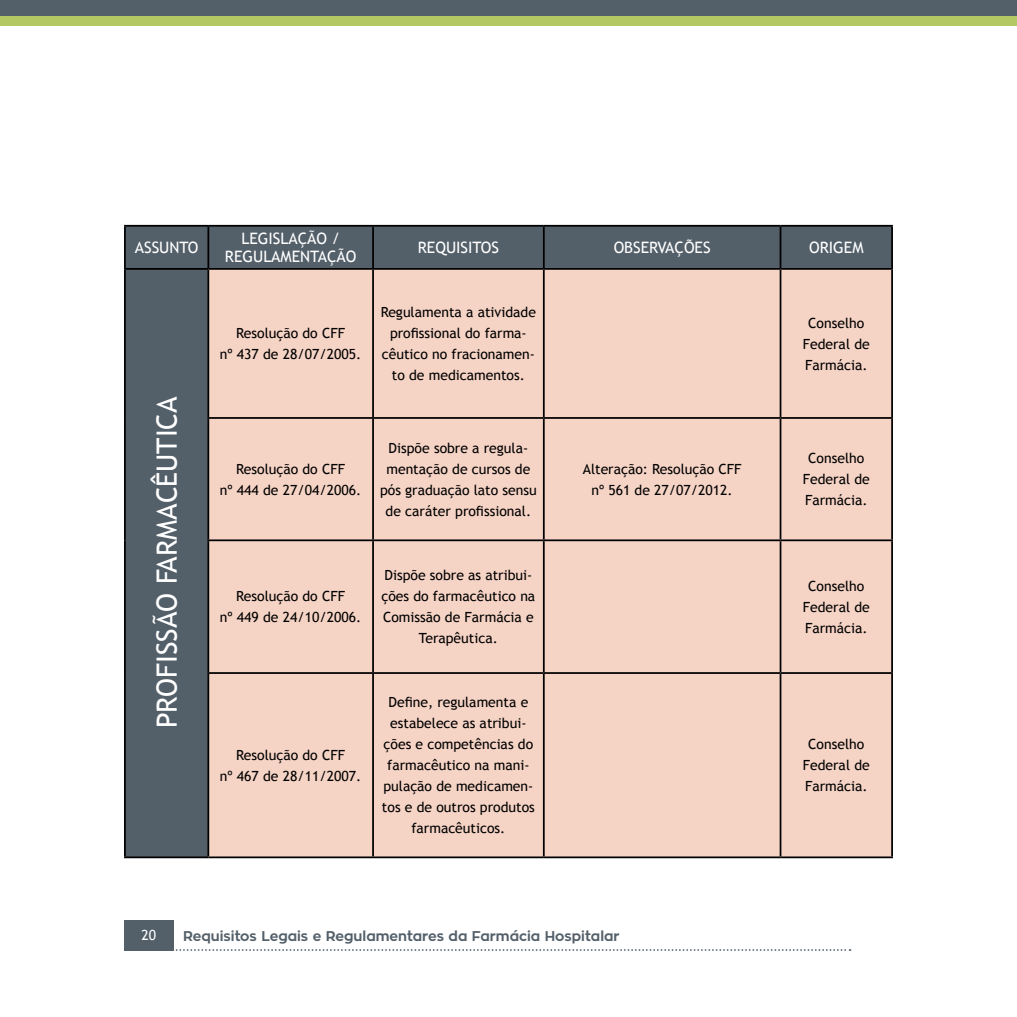
<style>
.page{position:relative;width:1017px;height:1017px;background:#fff}
.page>*{position:absolute;margin:0;border:0;box-sizing:border-box;transform-origin:0 0}
.t1{font:28px "Trebuchet MS";color:#fff}
.t2{font:15.75px/17.5px "Trebuchet MS";color:#fff;text-align:center}
.t3{font:14px/21px "Trebuchet MS";color:#000;text-align:center}
.t4{font:700 14px "Zona Pro";color:#535f69}
.t5{font:14px "Trebuchet MS";color:#fff}
</style>
<div class="page">
<svg style="left:175px;top:949px;width:676px;height:2px"></svg>
<div style="left:124px;top:920px;width:50px;height:31px;background:#535f69"></div>
<div style="left:0;top:0;width:1017px;height:17px;background:#535f69"></div>
<div style="left:0;top:16px;width:1017px;height:10px;background:#b3c863"></div>
<div style="left:126px;top:227px;width:765px;height:629px;background:#535f69"></div>
<div style="left:209px;top:270px;width:682px;height:586px;background:#f5d3c5"></div>
<hr style="left:208px;top:225px;width:165px;height:2px;background:#000">
<hr style="left:373px;top:225px;width:171px;height:2px;background:#000">
<hr style="left:372px;top:227px;width:2px;height:41px;background:#000">
<hr style="left:544px;top:225px;width:236px;height:2px;background:#000">
<hr style="left:543px;top:227px;width:2px;height:41px;background:#000">
<hr style="left:780px;top:225px;width:113px;height:2px;background:#000">
<hr style="left:780px;top:227px;width:1px;height:41px;background:#000">
<hr style="left:891px;top:227px;width:2px;height:41px;background:#000">
<hr style="left:124px;top:856px;width:84px;height:2px;background:#000">
<hr style="left:208px;top:268px;width:165px;height:2px;background:#000">
<hr style="left:373px;top:268px;width:171px;height:2px;background:#000">
<hr style="left:372px;top:270px;width:2px;height:147px;background:#000">
<hr style="left:544px;top:268px;width:236px;height:2px;background:#000">
<hr style="left:543px;top:270px;width:2px;height:147px;background:#000">
<hr style="left:780px;top:268px;width:113px;height:2px;background:#000">
<hr style="left:780px;top:270px;width:1px;height:147px;background:#000">
<hr style="left:891px;top:270px;width:2px;height:147px;background:#000">
<hr style="left:207px;top:417px;width:166px;height:2px;background:#000">
<hr style="left:373px;top:417px;width:171px;height:2px;background:#000">
<hr style="left:372px;top:419px;width:2px;height:120px;background:#000">
<hr style="left:372px;top:541px;width:2px;height:131px;background:#000">
<hr style="left:372px;top:674px;width:2px;height:182px;background:#000">
<hr style="left:544px;top:417px;width:236px;height:2px;background:#000">
<hr style="left:543px;top:419px;width:2px;height:120px;background:#000">
<hr style="left:543px;top:541px;width:2px;height:131px;background:#000">
<hr style="left:543px;top:674px;width:2px;height:182px;background:#000">
<hr style="left:780px;top:417px;width:113px;height:2px;background:#000">
<hr style="left:780px;top:419px;width:1px;height:120px;background:#000">
<hr style="left:891px;top:419px;width:2px;height:120px;background:#000">
<hr style="left:780px;top:541px;width:1px;height:131px;background:#000">
<hr style="left:891px;top:541px;width:2px;height:131px;background:#000">
<hr style="left:780px;top:674px;width:1px;height:182px;background:#000">
<hr style="left:891px;top:674px;width:2px;height:182px;background:#000">
<hr style="left:207px;top:539px;width:166px;height:2px;background:#000">
<hr style="left:207px;top:672px;width:166px;height:2px;background:#000">
<hr style="left:208px;top:856px;width:165px;height:2px;background:#000">
<hr style="left:373px;top:539px;width:171px;height:2px;background:#000">
<hr style="left:373px;top:672px;width:171px;height:2px;background:#000">
<hr style="left:373px;top:856px;width:171px;height:2px;background:#000">
<hr style="left:544px;top:539px;width:236px;height:2px;background:#000">
<hr style="left:544px;top:672px;width:236px;height:2px;background:#000">
<hr style="left:544px;top:856px;width:236px;height:2px;background:#000">
<hr style="left:780px;top:539px;width:113px;height:2px;background:#000">
<hr style="left:780px;top:672px;width:113px;height:2px;background:#000">
<hr style="left:780px;top:856px;width:113px;height:2px;background:#000">
<hr style="left:124px;top:270px;width:2px;height:148px;background:#000">
<hr style="left:207px;top:270px;width:2px;height:147px;background:#000">
<hr style="left:124px;top:418px;width:2px;height:122px;background:#000">
<hr style="left:207px;top:419px;width:2px;height:120px;background:#000">
<hr style="left:124px;top:540px;width:2px;height:133px;background:#000">
<hr style="left:207px;top:541px;width:2px;height:131px;background:#000">
<hr style="left:124px;top:673px;width:2px;height:183px;background:#000">
<hr style="left:207px;top:674px;width:2px;height:182px;background:#000">
<hr style="left:124px;top:227px;width:2px;height:41px;background:#000">
<hr style="left:124px;top:225px;width:84px;height:2px;background:#000">
<hr style="left:207px;top:227px;width:2px;height:41px;background:#000">
<hr style="left:124px;top:268px;width:84px;height:2px;background:#000">
<p class="t2" style="left:135px;top:239px;width:65px">ASSUNTO</p>
<p class="t2" style="left:225px;top:230px;width:133px">LEGISLAÇÃO /<br>REGULAMENTAÇÃO</p>
<p class="t2" style="left:418px;top:239px;width:83px">REQUISITOS</p>
<p class="t2" style="left:614px;top:239px;width:98px">OBSERVAÇÕES</p>
<p class="t2" style="left:809px;top:239px;width:56px">ORIGEM</p>
<h1 class="t1" style="left:151px;top:728px;width:334px;rotate:-90deg">PROFISSÃO FARMACÊUTICA</h1>
<p class="t3" style="left:220px;top:323px;width:143px">Resolução do CFF<br>nº 437 de 28/07/2005.</p>
<p class="t3" style="left:381px;top:302px;width:157px">Regulamenta a atividade profissional do farma&shy;cêutico no fracionamen&shy;to de medicamentos.</p>
<p class="t3" style="left:803px;top:312px;width:68px">Conselho<br>Federal de<br>Farmácia.</p>
<p class="t3" style="left:220px;top:459px;width:143px">Resolução do CFF<br>nº 444 de 27/04/2006.</p>
<p class="t3" style="left:220px;top:586px;width:143px">Resolução do CFF<br>nº 449 de 24/10/2006.</p>
<p class="t3" style="left:220px;top:745px;width:143px">Resolução do CFF<br>nº 467 de 28/11/2007.</p>
<p class="t3" style="left:380px;top:438px;width:158px">Dispõe sobre a regula&shy;mentação de cursos de pós graduação lato sensu de caráter profissional.</p>
<p class="t3" style="left:583px;top:459px;width:160px">Alteração: Resolução CFF nº 561 de 27/07/2012.</p>
<p class="t3" style="left:803px;top:448px;width:68px">Conselho<br>Federal de<br>Farmácia.</p>
<p class="t3" style="left:381px;top:565px;width:155px">Dispõe sobre as atribui&shy;ções do farmacêutico na<br>Comissão de Farmácia e<br>Terapêutica.</p>
<p class="t3" style="left:803px;top:576px;width:68px">Conselho<br>Federal de<br>Farmácia.</p>
<p class="t3" style="left:382px;top:692px;width:154px">Define, regulamenta e estabelece as atribui&shy;ções e competências do farmacêutico na mani&shy;pulação de medicamen&shy;tos e de outros produtos farmacêuticos.</p>
<p class="t3" style="left:803px;top:734px;width:68px">Conselho<br>Federal de<br>Farmácia.</p>
<p class="t5" style="left:141px;top:927px;width:16px">20</p>
<p class="t4" style="left:183px;top:927px;width:438px">Requisitos Legais e Regulamentares da Farmácia Hospitalar</p>
</div>
